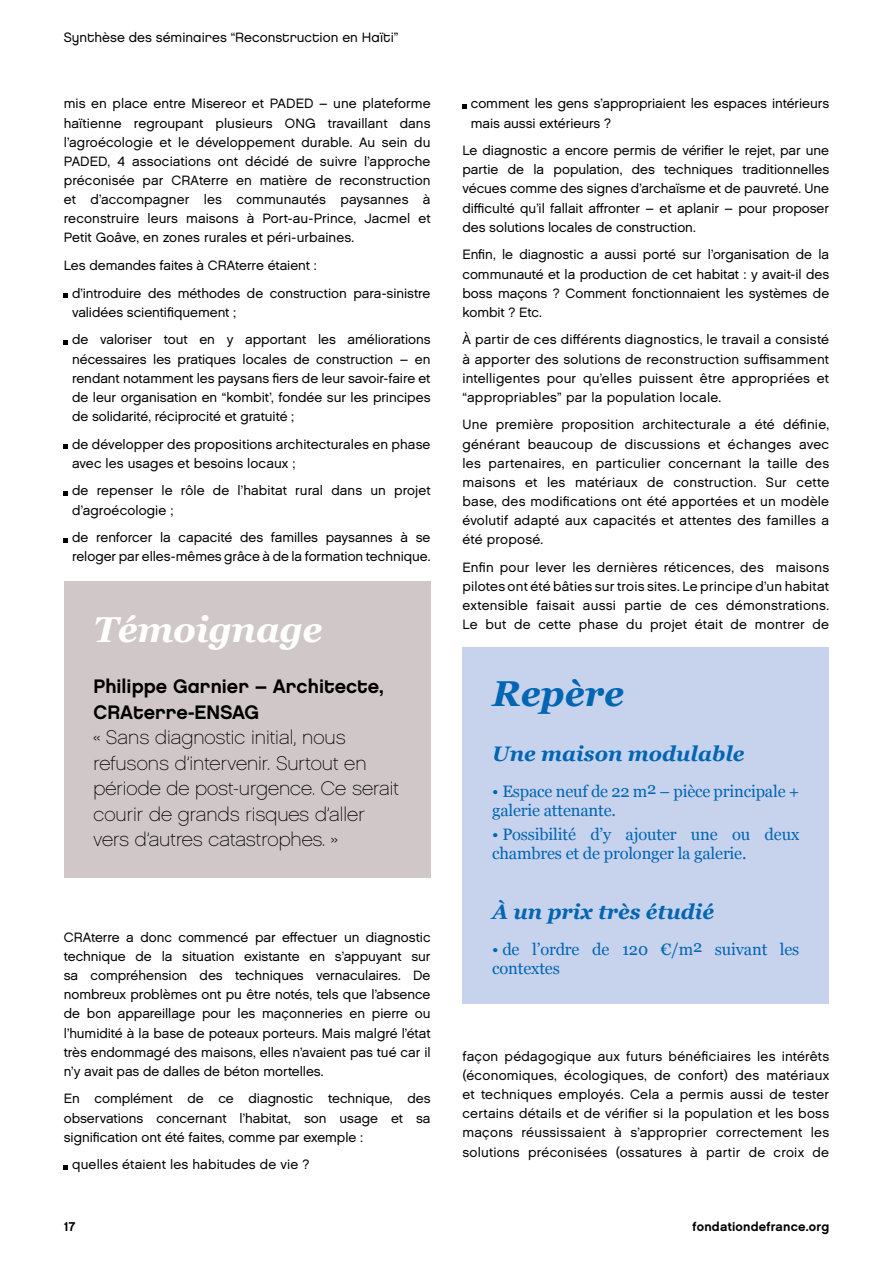
<style>
.page{position:relative;width:893px;height:1263px;background:#fff}
.page>*{position:absolute;margin:0;border:0;box-sizing:border-box;transform-origin:0 0}
.t1{font:italic 700 36px "Georgia";letter-spacing:-.01em;color:#fff}
.t2{font:italic 700 36px "Georgia";color:#0066b3}
.t3{font:italic 700 21px "Georgia";color:#0066b3}
.t4{font:19.5px/25.5px "Chalet Paris Nineteen Sixty";color:#000}
.t5{font:19.5px/25.5px "Chalet New York Nineteen Eighty";color:#000}
.t6{font:16.5px/19.2px "Georgia";letter-spacing:-.01em;color:#0066b3}
.t7{font:13.5px/19.2px "Chalet London Nineteen Sixty";color:#000;text-align:justify}
.t8{font:13.5px "Chalet London Nineteen Eighty";color:#000}
.t9{font:12.75px "Chalet New York Nineteen Sixty";letter-spacing:.015em;color:#000}
</style>
<div class="page">
<svg style="left:64px;top:293px;width:4px;height:5px"></svg>
<svg style="left:64px;top:340px;width:4px;height:4px"></svg>
<svg style="left:64px;top:444px;width:4px;height:5px"></svg>
<svg style="left:64px;top:491px;width:4px;height:4px"></svg>
<svg style="left:64px;top:538px;width:4px;height:4px"></svg>
<svg style="left:64px;top:1165px;width:4px;height:4px"></svg>
<svg style="left:462px;top:104px;width:5px;height:4px"></svg>
<div style="left:64px;top:581px;width:367px;height:297px;background:#d0c7c8"></div>
<div style="left:462px;top:647px;width:367px;height:357px;background:#c7d2ec"></div>
<p class="t8" style="left:64px;top:29px;width:336px">Synthèse des séminaires “Reconstruction en Haïti”</p>
<p class="t7" style="left:64px;top:94px;width:368px">mis en place entre Misereor et PADED – une plateforme haïtienne regroupant plusieurs ONG travaillant dans l’agroécologie et le développement durable. Au sein du PADED, 4 associations ont décidé de suivre l’approche préconisée par CRAterre en matière de reconstruction et d’accompagner les communautés paysannes à reconstruire leurs maisons à Port-au-Prince, Jacmel et Petit Goâve, en zones rurales et péri-urbaines.</p>
<p class="t7" style="left:72px;top:251px;width:360px;line-height:27.8px;text-indent:-8px">Les demandes faites à CRAterre étaient :<br>d’introduire des méthodes de construction para-sinistre</p>
<p class="t7" style="left:72px;top:298px;width:360px;line-height:27.6px">validées scientifiquement ;<br>de valoriser tout en y apportant les améliorations</p>
<p class="t7" style="left:72px;top:349px;width:360px">nécessaires les pratiques locales de construction – en rendant notamment les paysans fiers de leur savoir-faire et de leur organisation en “kombit’, fondée sur les principes de solidarité, réciprocité et gratuité ;</p>
<p class="t7" style="left:72px;top:434px;width:360px">de développer des propositions architecturales en phase avec les usages et besoins locaux ;</p>
<p class="t7" style="left:72px;top:481px;width:360px">de repenser le rôle de l’habitat rural dans un projet d’agroécologie ;</p>
<p class="t7" style="left:72px;top:528px;width:360px">de renforcer la capacité des familles paysannes à se reloger par elles-mêmes grâce à de la formation technique.</p>
<h1 class="t1" style="left:94px;top:606px;width:230px">Témoignage</h1>
<h3 class="t5" style="left:94px;top:673px;width:292px">Philippe Garnier – Architecte,<br>CRAterre-ENSAG</h3>
<h3 class="t4" style="left:94px;top:725px;width:307px">« Sans diagnostic initial, nous refusons d’intervenir. Surtout en période de post-urgence. Ce serait courir de grands risques d’aller vers d’autres catastrophes. »</h3>
<p class="t7" style="left:64px;top:927px;width:368px">CRAterre a donc commencé par effectuer un diagnostic technique de la situation existante en s’appuyant sur sa compréhension des techniques vernaculaires. De nombreux problèmes ont pu être notés, tels que l’absence de bon appareillage pour les maçonneries en pierre ou l’humidité à la base de poteaux porteurs. Mais malgré l’état très endommagé des maisons, elles n’avaient pas tué car il n’y avait pas de dalles de béton mortelles.</p>
<p class="t7" style="left:64px;top:1089px;width:368px">En complément de ce diagnostic technique, des observations concernant l’habitat, son usage et sa signification ont été faites, comme par exemple :</p>
<p class="t7" style="left:72px;top:1155px;width:239px">quelles étaient les habitudes de vie ?</p>
<p class="t7" style="left:471px;top:94px;width:360px">comment les gens s’appropriaient les espaces intérieurs mais aussi extérieurs ?</p>
<p class="t7" style="left:462px;top:141px;width:368px">Le diagnostic a encore permis de vérifier le rejet, par une partie de la population, des techniques traditionnelles vécues comme des signes d’archaïsme et de pauvreté. Une difficulté qu’il fallait affronter – et aplanir – pour proposer des solutions locales de construction.</p>
<p class="t7" style="left:462px;top:245px;width:368px">Enfin, le diagnostic a aussi porté sur l’organisation de la communauté et la production de cet habitat : y avait-il des boss maçons ? Comment fonctionnaient les systèmes de kombit ? Etc.</p>
<p class="t7" style="left:462px;top:330px;width:368px">À partir de ces différents diagnostics, le travail a consisté à apporter des solutions de reconstruction suffisamment intelligentes pour qu’elles puissent être appropriées et “appropriables” par la population locale.</p>
<p class="t7" style="left:462px;top:415px;width:368px">Une première proposition architecturale a été définie, générant beaucoup de discussions et échanges avec les partenaires, en particulier concernant la taille des maisons et les matériaux de construction. Sur cette base, des modifications ont été apportées et un modèle évolutif adapté aux capacités et attentes des familles a été proposé.</p>
<p class="t7" style="left:462px;top:557px;width:368px">Enfin pour lever les dernières réticences, des maisons pilotes ont été bâties sur trois sites. Le principe d’un habitat extensible faisait aussi partie de ces démonstrations.<br>Le but de cette phase du projet était de montrer de</p>
<h1 class="t2" style="left:492px;top:670px;width:133px">Repère</h1>
<h2 class="t3" style="left:492px;top:740px;width:254px">Une maison modulable</h2>
<p class="t6" style="left:492px;top:782px;width:309px">• Espace neuf de 22 m2 – pièce principale + galerie attenante.</p>
<p class="t6" style="left:492px;top:825px;width:309px">• Possibilité d’y ajouter une ou deux chambres et de prolonger la galerie.</p>
<h2 class="t3" style="left:492px;top:898px;width:223px">À un prix très étudié</h2>
<p class="t6" style="left:492px;top:940px;width:309px">• de l’ordre de 120 €/m2 suivant les contextes</p>
<p class="t7" style="left:462px;top:1046px;width:368px">façon pédagogique aux futurs bénéficiaires les intérêts (économiques, écologiques, de confort) des matériaux et techniques employés. Cela a permis aussi de tester certains détails et de vérifier si la population et les boss maçons réussissaient à s’approprier correctement les solutions préconisées (ossatures à partir de croix de</p>
<p class="t9" style="left:64px;top:1218px;width:13px">17</p>
<p class="t9" style="left:693px;top:1218px;width:138px">fondationdefrance.org</p>
</div>
